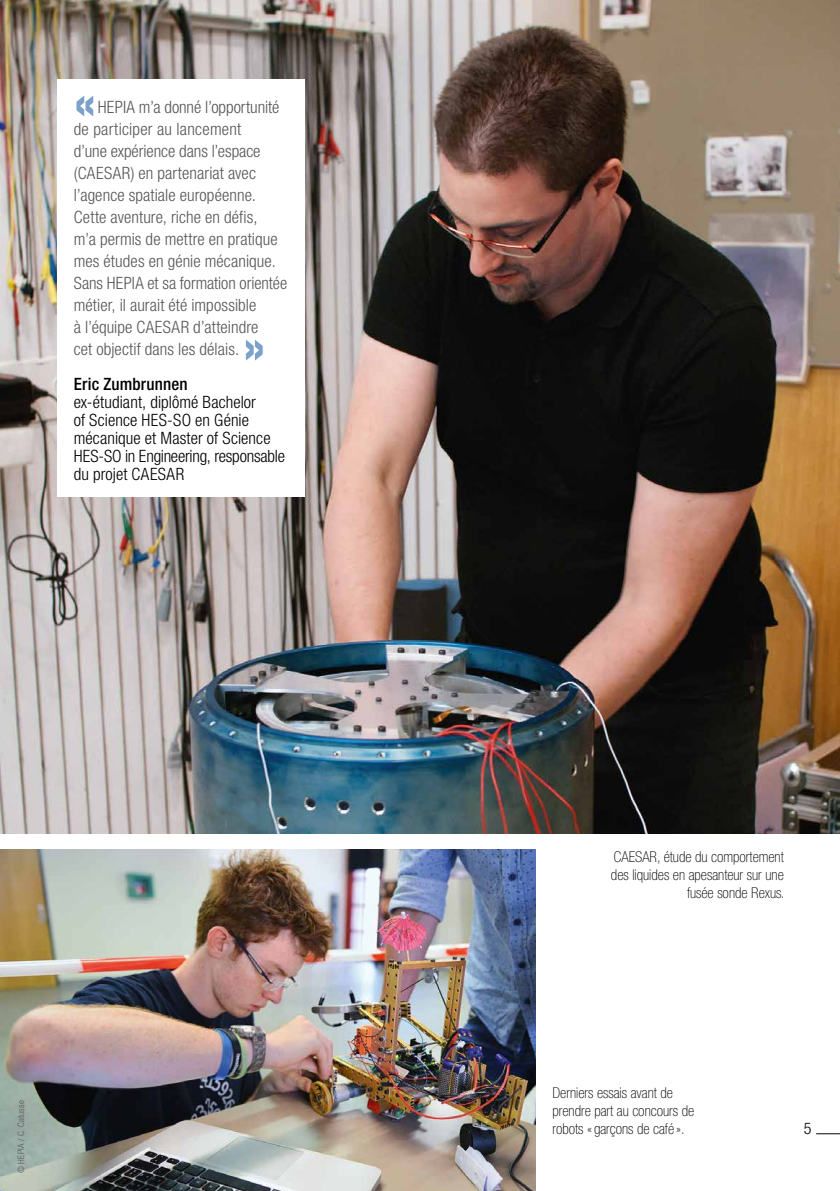
<style>
.page{position:relative;width:840px;height:1191px;background:#fff}
.page>*{position:absolute;margin:0;border:0;box-sizing:border-box;transform-origin:0 0}
.t1{font:700 condensed 52px "Helvetica Neue";color:#7ca2c9}
.t2{font:300 condensed 17px/22px "Helvetica Neue";letter-spacing:.005em;color:#575756}
.t3{font:300 condensed 17px/18px "Helvetica Neue";letter-spacing:.005em;color:#000}
.t4{font:500 condensed 17px "Helvetica Neue";letter-spacing:.01em;color:#000}
.t5{font:300 condensed 16px "Helvetica Neue";color:#000}
.t6{font:100 condensed 15px/18px "Helvetica Neue";color:#000}
.t7{font:300 condensed 9px "Helvetica Neue";letter-spacing:.025em;color:#575756}
</style>
<div class="page">
<svg style="left:816px;top:1133px;width:23px;height:1px"></svg>
<img style="left:0;top:0;width:839px;height:833px">
<img style="left:0;top:849px;width:535px;height:342px">
<div style="left:57px;top:79px;width:247px;height:418px;background:#fff"></div>
<h1 class="t1" style="left:74px;top:71px;width:24px">«</h1>
<p class="t2" style="left:74px;top:96px;width:215px;text-indent:24px">HEPIA m’a donné l’opportunité de participer au lancement<br>d’une expérience dans l’espace (CAESAR) en partenariat avec l’agence spatiale européenne.<br>Cette aventure, riche en défis,<br>m’a permis de mettre en pratique mes études en génie mécanique.<br>Sans HEPIA et sa formation orientée métier, il aurait été impossible<br>à l’équipe CAESAR d’atteindre<br>cet objectif dans les délais.</p>
<h1 class="t1" style="left:243px;top:315px;width:24px">»</h1>
<p class="t4" style="left:74px;top:374px;width:115px">Eric Zumbrunnen</p>
<p class="t3" style="left:74px;top:393px;width:213px">ex-étudiant, diplômé Bachelor<br>of Science HES-SO en Génie mécanique et Master of Science<br>HES-SO in Engineering, responsable du projet CAESAR</p>
<p class="t7" style="left:16px;top:1173px;width:74px;rotate:-90deg">© HEPIA / C. Catusse</p>
<p class="t6" style="left:610px;top:847px;width:175px;text-align:right">CAESAR, étude du comportement des liquides en apesanteur sur une fusée sonde Rexus.</p>
<p class="t6" style="left:552px;top:1083px;width:143px">Derniers essais avant de prendre part au concours de robots « garçons de café ».</p>
<p class="t5" style="left:803px;top:1119px;width:9px">5</p>
</div>
